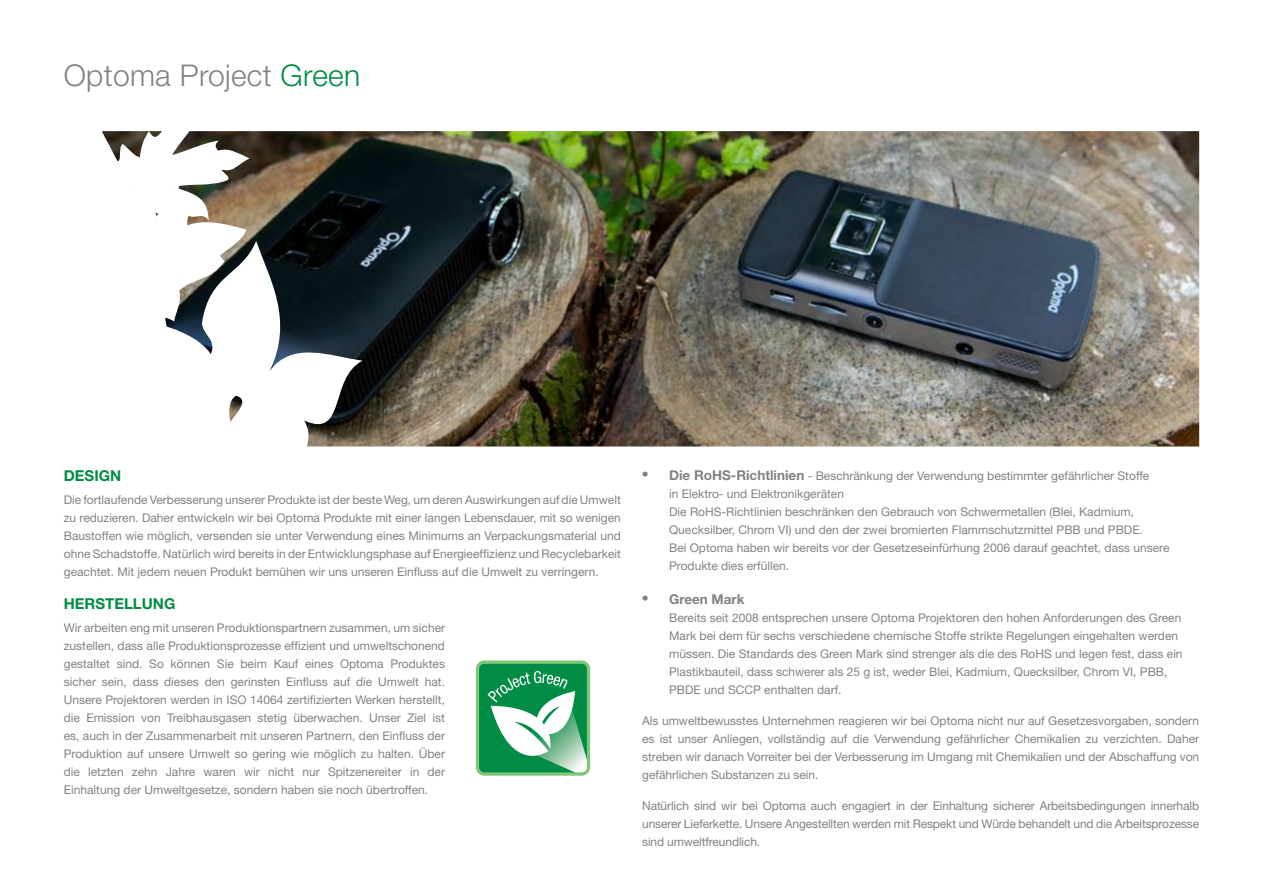
<style>
.page{position:relative;width:1263px;height:893px;background:#fff}
.page>*{position:absolute;margin:0;border:0;box-sizing:border-box;transform-origin:0 0}
.t1{font:300 30px "Helvetica Neue";letter-spacing:.01em;color:#808285}
.t2{font:700 15px "Helvetica Neue";color:#008c44}
.t3{font:700 13.5px "Helvetica Neue";color:#808285}
.t4{font:12px/18px "Helvetica Neue";color:#808285;text-align:justify}
.s1{color:#008c44}
.s2{font-family:"Times";font-size:18px}
.s3{font-weight:700;font-size:13.5px}
.s4{font-family:"Times";font-weight:400;font-size:18px}
</style>
<div class="page">
<svg style="left:476px;top:660px;width:114px;height:116px"></svg>
<img style="left:273px;top:131px;width:926px;height:315px">
<svg style="left:273px;top:241px;width:89px;height:206px"></svg>
<svg style="left:102px;top:131px;width:171px;height:291px"></svg>
<h1 class="t1" style="left:64px;top:57px;width:298px">Optoma Project <span class="s1">Green</span></h1>
<p class="t2" style="left:64px;top:467px;width:59px">Design</p>
<p class="t4" style="left:64px;top:490px;width:559px">Die fortlaufende Verbesserung unserer Produkte ist der beste Weg, um deren Auswirkungen auf die Umwelt zu reduzieren. Daher entwickeln wir bei Optoma Produkte mit einer langen Lebensdauer, mit so wenigen Baustoffen wie möglich, versenden sie unter Verwendung eines Minimums an Verpackungsmaterial und ohne Schadstoffe. Natürlich wird bereits in der Entwicklungsphase auf Energieeffizienz und Recyclebarkeit geachtet. Mit jedem neuen Produkt bemühen wir uns unseren Einfluss auf die Umwelt zu verringern.</p>
<p class="t2" style="left:64px;top:595px;width:113px">Herstellung</p>
<p class="t4" style="left:64px;top:618px;width:383px">Wir arbeiten eng mit unseren Produktionspartnern zusammen, um sicher zustellen, dass alle Produktionsprozesse effizient und umweltschonend gestaltet sind. So können Sie beim Kauf eines Optoma Produktes sicher sein, dass dieses den gerinsten Einfluss auf die Umwelt hat.<br>Unsere Projektoren werden in ISO 14064 zertifizierten Werken herstellt, die Emission von Treibhausgasen stetig überwachen. Unser Ziel ist es, auch in der Zusammenarbeit mit unseren Partnern, den Einfluss der Produktion auf unsere Umwelt so gering wie möglich zu halten. Über die letzten zehn Jahre waren wir nicht nur Spitzenereiter in der Einhaltung der Umweltgesetze, sondern haben sie noch übertroffen.</p>
<p class="t4" style="left:669px;top:467px;width:502px;text-align:left;text-indent:-27px"><span class="s2">•</span> <span class="s3">Die RoHS-Richtlinien</span> - Beschränkung der Verwendung bestimmter gefährlicher Stoffe<br>in Elektro- und Elektronikgeräten<br>Die RoHS-Richtlinien beschränken den Gebrauch von Schwermetallen (Blei, Kadmium, Quecksilber, Chrom VI) und den der zwei bromierten Flammschutzmittel PBB und PBDE.<br>Bei Optoma haben wir bereits vor der Gesetzeseinfürhung 2006 darauf geachtet, dass unsere Produkte dies erfüllen.</p>
<p class="t3" style="left:642px;top:591px;width:104px"><span class="s4">•</span> Green Mark</p>
<p class="t4" style="left:669px;top:609px;width:515px;text-align:left">Bereits seit 2008 entsprechen unsere Optoma Projektoren den hohen Anforderungen des Green Mark bei dem für sechs verschiedene chemische Stoffe strikte Regelungen eingehalten werden müssen. Die Standards des Green Mark sind strenger als die des RoHS und legen fest, dass ein Plastikbauteil, dass schwerer als 25 g ist, weder Blei, Kadmium, Quecksilber, Chrom VI, PBB, PBDE und SCCP enthalten darf.</p>
<p class="t4" style="left:642px;top:711px;width:559px">Als umweltbewusstes Unternehmen reagieren wir bei Optoma nicht nur auf Gesetzesvorgaben, sondern es ist unser Anliegen, vollständig auf die Verwendung gefährlicher Chemikalien zu verzichten. Daher streben wir danach Vorreiter bei der Verbesserung im Umgang mit Chemikalien und der Abschaffung von gefährlichen Substanzen zu sein.</p>
<p class="t4" style="left:642px;top:796px;width:559px">Natürlich sind wir bei Optoma auch engagiert in der Einhaltung sicherer Arbeitsbedingungen innerhalb unserer Lieferkette. Unsere Angestellten werden mit Respekt und Würde behandelt und die Arbeitsprozesse sind umweltfreundlich.</p>
</div>
